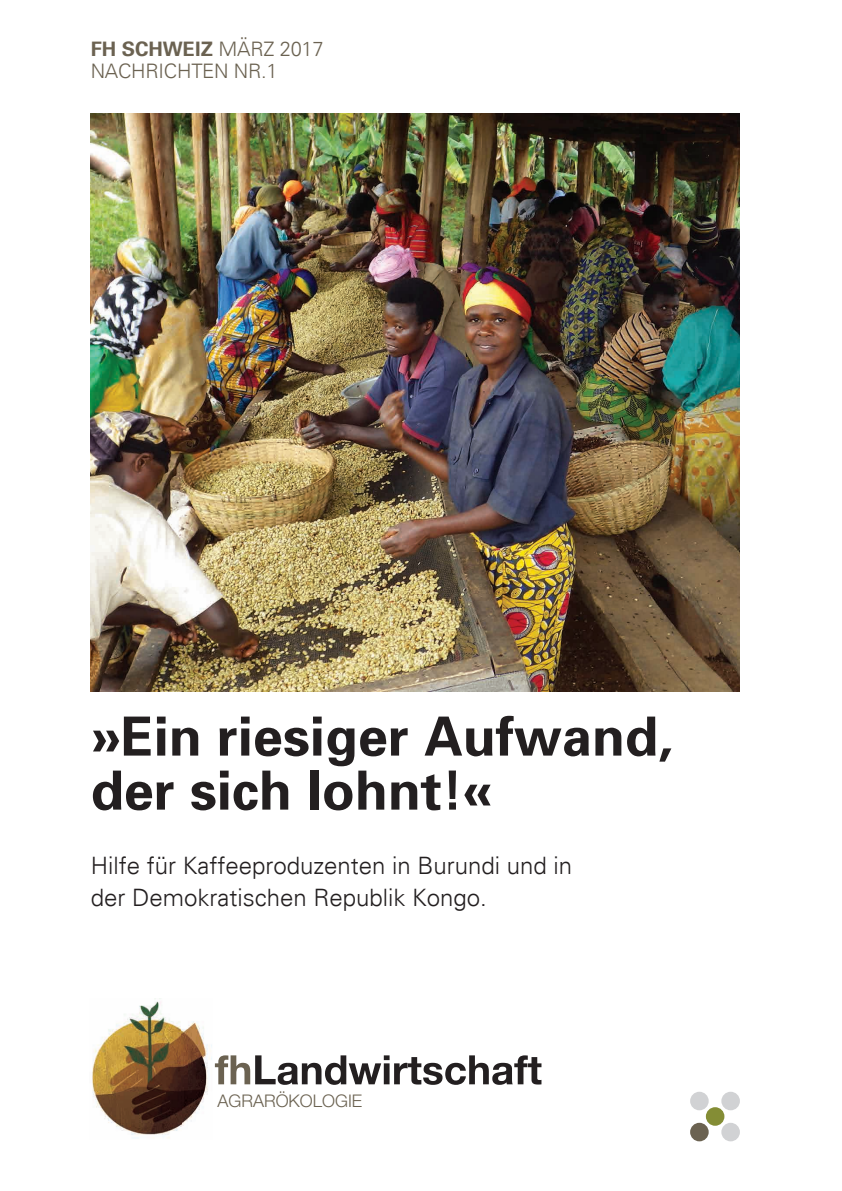
<style>
.page{position:relative;width:842px;height:1191px;background:#fff}
.page>*{position:absolute;margin:0;border:0;box-sizing:border-box;transform-origin:0 0}
.t1{font:700 54px/54px "Univers 65";color:#231f20}
.Paragraph_Style_1{font:300 24px/32px "Univers";color:#231f20}
.Number_Bold{font:700 20px "Univers 65";color:#6b6251}
.Number{font:300 20px "Univers";letter-spacing:-.01em;color:#6b6251}
.t2{font:300 17.4px "Helvetica Neue LT Pro";color:#6b6251}
.s1{font-family:"Univers";font-weight:300}
</style>
<div class="page">
<img style="left:91px;top:113px;width:649px;height:579px">
<img style="left:92px;top:998px;width:120px;height:141px">
<svg style="left:215px;top:1055px;width:326px;height:29px"></svg>
<div style="left:706px;top:1107px;width:18px;height:18px;background:#848d35;border-radius:50%"></div>
<div style="left:690px;top:1091px;width:19px;height:19px;background:#d1d2d4;border-radius:50%"></div>
<div style="left:690px;top:1122px;width:19px;height:19px;background:#6b6251;border-radius:50%"></div>
<div style="left:721px;top:1091px;width:19px;height:19px;background:#d1d2d4;border-radius:50%"></div>
<div style="left:721px;top:1122px;width:19px;height:19px;background:#d1d2d4;border-radius:50%"></div>
<p class="Number_Bold" style="left:91px;top:36px;width:234px">FH SCHWEIZ <span class="s1">MÄRZ 2017</span></p>
<p class="Number" style="left:91px;top:59px;width:189px">NACHRICHTEN NR.1</p>
<p class="t1" style="left:91px;top:707px;width:584px">»Ein riesiger Aufwand, der sich lohnt!«</p>
<p class="Paragraph_Style_1" style="left:91px;top:849px;width:483px">Hilfe für Kaffeeproduzenten in Burundi und in der Demokratischen Republik Kongo.</p>
<p class="t2" style="left:218px;top:1090px;width:146px">AGRARÖKOLOGIE</p>
</div>
